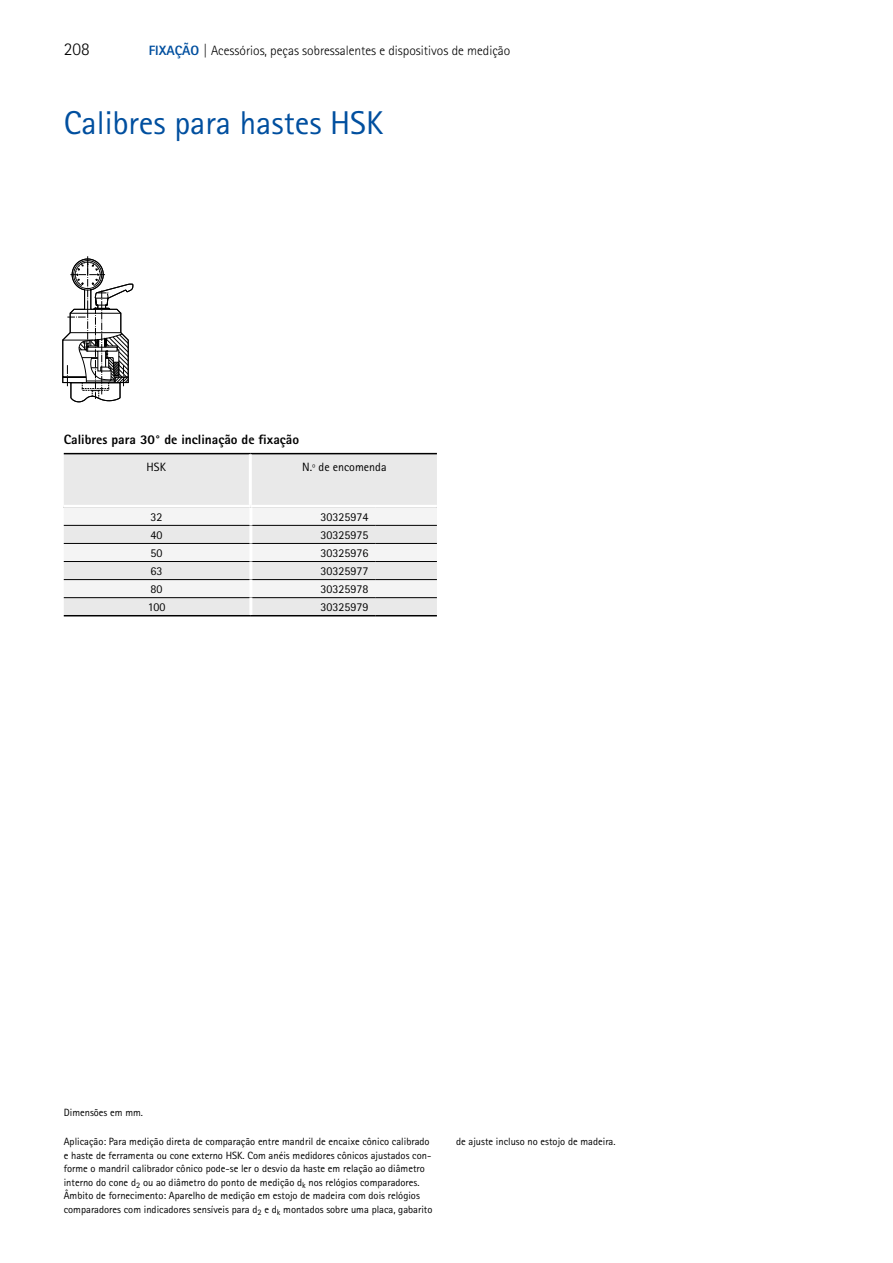
<style>
.page{position:relative;width:893px;height:1263px;background:#fff}
.page>*{position:absolute;margin:0;border:0;box-sizing:border-box;transform-origin:0 0}
.Ueberschrift_Produkt{font:33px "Rotis Sans Serif W1 G";color:#004f9f}
.t1{font:300 18px "Rotis Sans Serif W1 G";color:#000}
.t2{font:300 13.5px "Rotis Sans Serif W1 G";color:#000}
.Grundschrift_ExtraBo{font:800 13.5px "Rotis Sans Serif W1 G";color:#000}
.Tabellensatz_normal{font:12px "Rotis Sans Serif W1 G";color:#000}
.Fussnote_normal{font:10.5px/13.5px "Rotis Sans Serif W1 G";color:#000}
.s1{font-weight:800;color:#004f9f}
</style>
<div class="page">
<svg style="left:62px;top:256px;width:72px;height:146px"></svg>
<svg style="left:64px;top:454px;width:373px;height:162px"></svg>
<hr style="left:64px;top:453px;width:186px;height:1px;background:#000">
<hr style="left:250px;top:453px;width:187px;height:1px;background:#000">
<hr style="left:249px;top:454px;width:3px;height:51px;background:#fff">
<hr style="left:64px;top:505px;width:186px;height:3px;background:#fff">
<hr style="left:250px;top:505px;width:187px;height:3px;background:#fff">
<h2 class="t1" style="left:64px;top:39px;width:27px">208</h2>
<p class="t2" style="left:149px;top:43px;width:363px"><span class="s1">FIXAÇÃO</span> | Acessórios, peças sobressalentes e dispositivos de medição</p>
<p class="Ueberschrift_Produkt" style="left:64px;top:103px;width:321px">Calibres para hastes HSK</p>
<p class="Grundschrift_ExtraBo" style="left:64px;top:431px;width:237px">Calibres para 30° de inclinação de fixação</p>
<p class="Tabellensatz_normal" style="left:147px;top:459px;width:21px">HSK</p>
<p class="Tabellensatz_normal" style="left:302px;top:459px;width:86px">N.º de encomenda</p>
<p class="Tabellensatz_normal" style="left:151px;top:509px;width:13px">32</p>
<p class="Tabellensatz_normal" style="left:321px;top:509px;width:49px">30325974</p>
<p class="Tabellensatz_normal" style="left:151px;top:527px;width:13px">40</p>
<p class="Tabellensatz_normal" style="left:321px;top:527px;width:49px">30325975</p>
<p class="Tabellensatz_normal" style="left:151px;top:545px;width:13px">50</p>
<p class="Tabellensatz_normal" style="left:321px;top:545px;width:49px">30325976</p>
<p class="Tabellensatz_normal" style="left:151px;top:564px;width:13px">63</p>
<p class="Tabellensatz_normal" style="left:321px;top:564px;width:49px">30325977</p>
<p class="Tabellensatz_normal" style="left:151px;top:582px;width:13px">80</p>
<p class="Tabellensatz_normal" style="left:321px;top:582px;width:49px">30325978</p>
<p class="Tabellensatz_normal" style="left:148px;top:600px;width:19px">100</p>
<p class="Tabellensatz_normal" style="left:321px;top:599px;width:49px">30325979</p>
<p class="Fussnote_normal" style="left:64px;top:1105px;width:81px">Dimensões em mm.</p>
<p class="Fussnote_normal" style="left:64px;top:1135px;width:369px">Aplicação: Para medição direta de comparação entre mandril de encaixe cônico calibrado e haste de ferramenta ou cone externo HSK. Com anéis medidores cônicos ajustados con&shy;forme o mandril calibrador cônico pode-se ler o desvio da haste em relação ao diâmetro interno do cone d<sub>2</sub> ou ao diâmetro do ponto de medição d<sub>k</sub> nos relógios comparadores.</p>
<p class="Fussnote_normal" style="left:64px;top:1189px;width:370px">Âmbito de fornecimento: Aparelho de medição em estojo de madeira com dois relógios comparadores com indicadores sensíveis para d<sub>2</sub> e d<sub>k</sub> montados sobre uma placa, gabarito</p>
<p class="Fussnote_normal" style="left:456px;top:1135px;width:161px">de ajuste incluso no estojo de madeira.</p>
</div>
